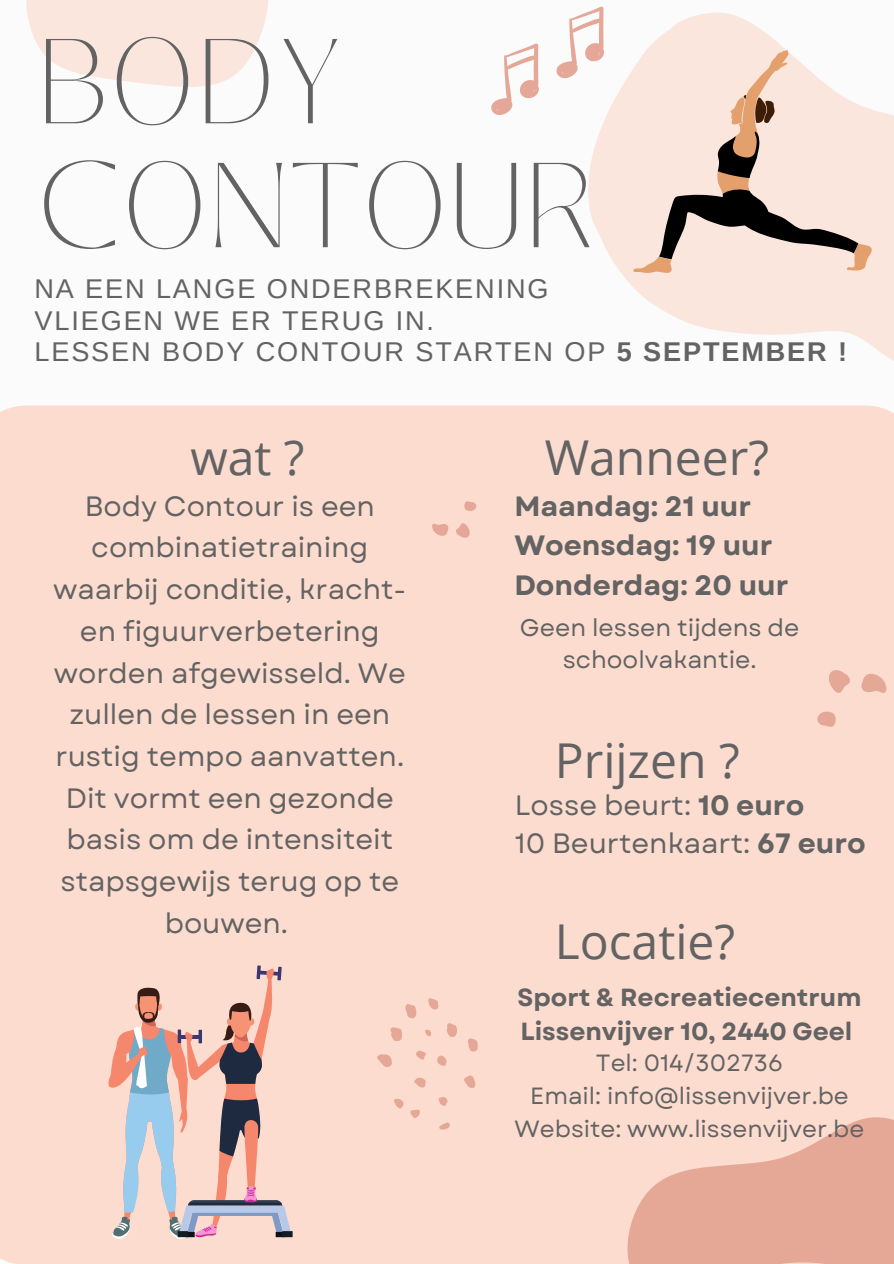
<style>
.page{position:relative;width:894px;height:1264px;background:#fff}
.page>*{position:absolute;margin:0;border:0;box-sizing:border-box;transform-origin:0 0}
.t1{font:100 120.15px/123.9px "Black Mango";color:#636363}
.t2{font:48px "Open Sans";color:#636363}
.t3{font:27.9px/41.7px "Garet";color:#636363;text-align:center}
.t4{font:700 27.9px/39.5px "Garet";color:#636363}
.t5{font:27.15px/31.5px "Arimo";letter-spacing:.07em;color:#636363}
.t6{font:700 24.75px/33.8px "Garet";color:#636363}
.t7{font:24px/32.7px "Garet";color:#636363;text-align:center}
.t8{font:23.4px/32.7px "Garet";color:#636363;text-align:center}
.s1{font-weight:700}
</style>
<div class="page">
<div style="left:0;top:0;width:893px;height:1263px;background:#fbfbfb"></div>
<svg style="left:588px;top:12px;width:305px;height:348px;fill:#fae6dd"></svg>
<div style="left:0;top:405px;width:893px;height:858px;background:#fcdccf"></div>
<svg style="left:599px;top:1103px;width:294px;height:160px;background:#eebcac"></svg>
<svg style="left:26px;top:0;width:242px;height:87px;fill:#fae6dd"></svg>
<svg style="left:429px;top:498px;width:49px;height:42px;background:#f7d2c4"></svg>
<svg style="left:813px;top:666px;width:78px;height:65px;background:#f8d2c4"></svg>
<svg style="left:375px;top:995px;width:107px;height:138px;background:#fad7ca"></svg>
<svg style="left:633px;top:50px;width:238px;height:223px;background:#dcc8be"></svg>
<svg style="left:108px;top:965px;width:183px;height:276px;background:#d8bdb8"></svg>
<svg style="left:556px;top:6px;width:48px;height:73px"></svg>
<svg style="left:491px;top:43px;width:48px;height:72px"></svg>
<h1 class="t1" style="left:36px;top:20px;width:560px">BODY<br>CONTOUR</h1>
<p class="t5" style="left:34px;top:273px;width:814px">NA EEN LANGE ONDERBREKENING<br>VLIEGEN WE ER TERUG IN.<br>LESSEN BODY CONTOUR STARTEN OP <span class="s1">5 SEPTEMBER !</span></p>
<h2 class="t2" style="left:190px;top:424px;width:116px">wat ?</h2>
<h2 class="t2" style="left:544px;top:424px;width:226px">Wanneer?</h2>
<p class="t3" style="left:53px;top:485px;width:354px">Body Contour is een combinatietraining waarbij conditie, kracht&shy;en figuurverbetering worden afgewisseld. We zullen de lessen in een rustig tempo aanvatten.<br>Dit vormt een gezonde basis om de intensiteit stapsgewijs terug op te bouwen.</p>
<p class="t4" style="left:514px;top:486px;width:276px">Maandag: 21 uur<br>Woensdag: 19 uur<br>Donderdag: 20 uur</p>
<p class="t7" style="left:520px;top:611px;width:281px">Geen lessen tijdens de schoolvakantie.</p>
<h2 class="t2" style="left:554px;top:727px;width:186px">Prijzen ?</h2>
<p class="t3" style="left:514px;top:786px;width:352px;line-height:38.2px;text-align:left">Losse beurt: <span class="s1">10 euro<br></span>10 Beurtenkaart: <span class="s1">67 euro</span></p>
<h2 class="t2" style="left:554px;top:907px;width:182px">Locatie?</h2>
<p class="t6" style="left:517px;top:980px;width:345px">Sport &amp; Recreatiecentrum<br>Lissenvijver 10, 2440 Geel</p>
<p class="t8" style="left:514px;top:1046px;width:351px">Tel: 014/302736<br>Email: info@lissenvijver.be<br>Website: www.lissenvijver.be</p>
</div>
